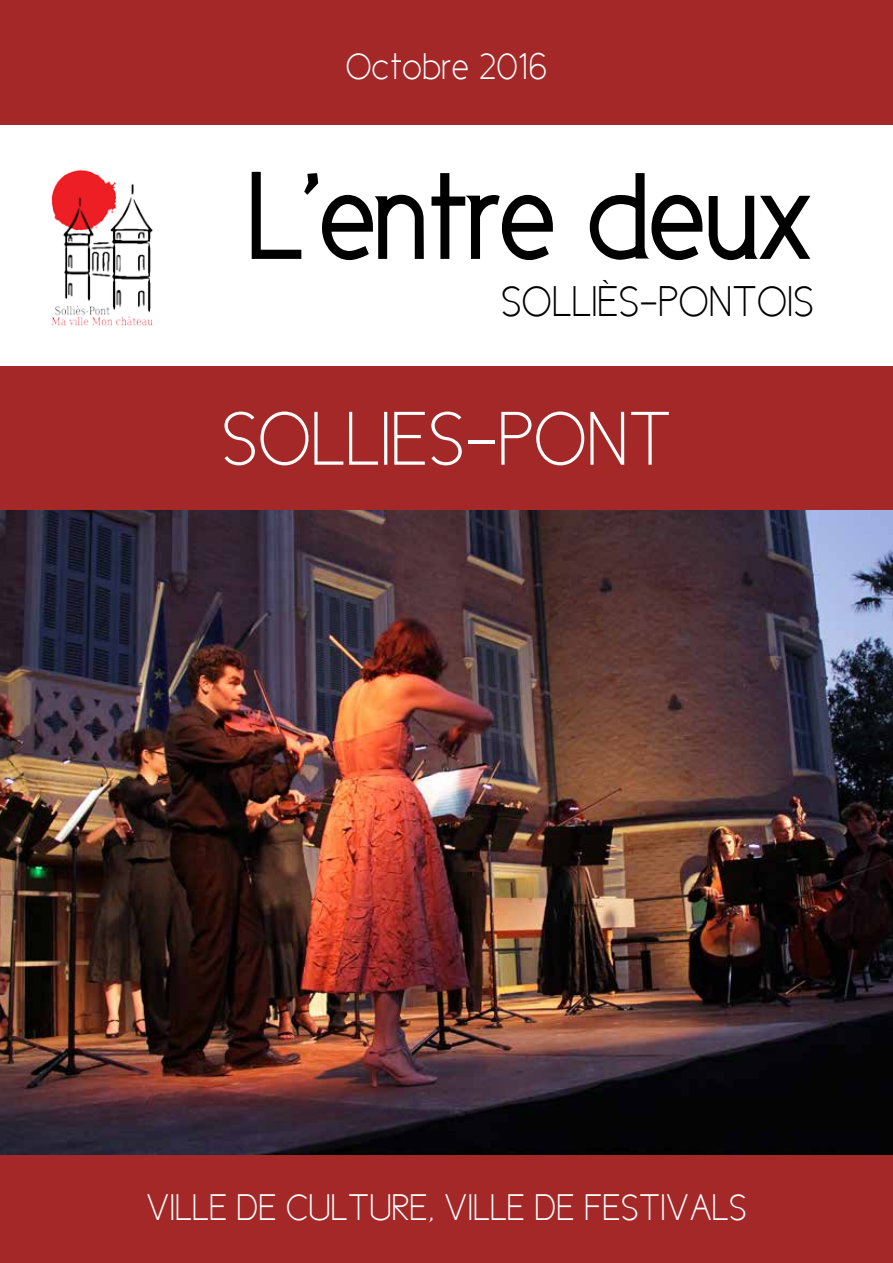
<style>
.page{position:relative;width:893px;height:1263px;background:#a42828}
.page>*{position:absolute;margin:0;border:0;box-sizing:border-box;transform-origin:0 0}
.t1{font:126px "Cicle Gordita";letter-spacing:-.02em;color:#000}
.t2{font:76.5px "Cicle Fina";color:#fff}
.t3{font:43.5px "Cicle Fina";color:#000}
.t4{font:37.5px "Cicle Fina";color:#fff}
</style>
<div class="page">
<div style="left:0;top:125px;width:893px;height:241px;background:#fff"></div>
<img style="left:51px;top:169px;width:102px;height:157px">
<img style="left:0;top:511px;width:893px;height:643px">
<p class="t4" style="left:346px;top:47px;width:203px">OCTOBRE 2016</p>
<h1 class="t1" style="left:248px;top:150px;width:568px">L’entre deux</h1>
<p class="t3" style="left:501px;top:278px;width:315px">SOLLIÈS-PONTOIS</p>
<h2 class="t2" style="left:221px;top:398px;width:35px">SOLLIES</h2>
<h2 class="t2" style="left:465px;top:398px;width:115px">-PONT</h2>
<p class="t4" style="left:146px;top:1188px;width:603px">VILLE DE CULTURE, VILLE DE FESTIVALS</p>
</div>
